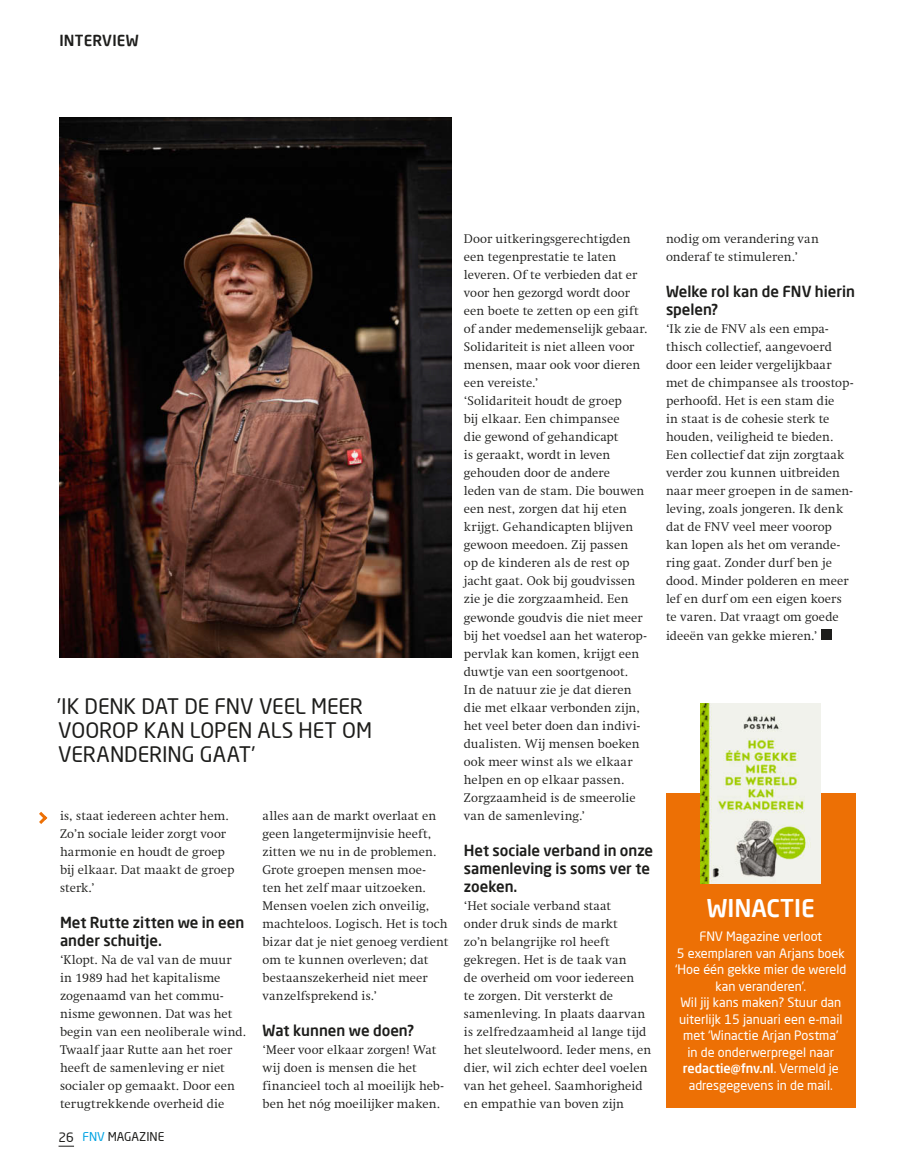
<style>
.page{position:relative;width:915px;height:1166px;background:#fff}
.page>*{position:absolute;margin:0;border:0;box-sizing:border-box;transform-origin:0 0}
.t1{font:500 24px "Neo Sans Pro";color:#fff}
.t2{font:21px/24px "Neo Sans Pro";letter-spacing:-.005em;color:#1d1d1b}
.t3{font:500 15px/18px "Neo Sans Pro";color:#1d1d1b}
.t4{font:300 12.75px/18px "Swift LT Pro";letter-spacing:.01em;color:#1d1d1b}
.t5{font:12.75px/16.5px "Neo Sans Pro";color:#fff;text-align:center}
.t6{font:12.75px "Neo Sans Pro";color:#1d1d1b}
.t7{font:12px "Neo Sans Pro";color:#1d1d1b}
.s1{color:#00a3e3}
.s2{font-weight:500}
</style>
<div class="page">
<img style="left:60px;top:117px;width:391px;height:540px">
<svg style="left:39px;top:811px;width:8px;height:8px"></svg>
<svg style="left:39px;top:815px;width:8px;height:8px"></svg>
<svg style="left:58px;top:1145px;width:16px;height:1px"></svg>
<div style="left:821px;top:628px;width:10px;height:11px;background:#1d1d1b"></div>
<div style="left:665px;top:793px;width:190px;height:314px;background:#ed7005"></div>
<img style="left:700px;top:703px;width:120px;height:179px">
<hr style="left:914px;top:0;width:1px;height:1165px;background:#e3f2fd">
<p class="t3" style="left:60px;top:31px;width:81px">INTERVIEW</p>
<h2 class="t2" style="left:57px;top:693px;width:316px">’IK DENK DAT DE FNV VEEL MEER<br>VOOROP KAN LOPEN ALS HET OM<br>VERANDERING GAAT’</h2>
<p class="t4" style="left:60px;top:806px;width:176px">is, staat iedereen achter hem.<br>Zo’n sociale leider zorgt voor harmonie en houdt de groep bij elkaar. Dat maakt de groep sterk.’</p>
<p class="t3" style="left:60px;top:912px;width:186px">Met Rutte zitten we in een ander schuitje.</p>
<p class="t4" style="left:60px;top:950px;width:188px">‘Klopt. Na de val van de muur in 1989 had het kapitalisme zogenaamd van het commu&shy;nisme gewonnen. Dat was het begin van een neoliberale wind.<br>Twaalf jaar Rutte aan het roer heeft de samenleving er niet socialer op gemaakt. Door een terugtrekkende overheid die</p>
<p class="t6" style="left:58px;top:1128px;width:17px">26</p>
<p class="t7" style="left:82px;top:1128px;width:83px"><span class="s1">FNV</span> MAGAZINE</p>
<p class="t4" style="left:262px;top:806px;width:187px">alles aan de markt overlaat en geen langetermijnvisie heeft, zitten we nu in de problemen.<br>Grote groepen mensen moe-<br>ten het zelf maar uitzoeken.<br>Mensen voelen zich onveilig, machteloos. Logisch. Het is toch bizar dat je niet genoeg verdient om te kunnen overleven; dat bestaanszekerheid niet meer vanzelfsprekend is.’</p>
<p class="t3" style="left:262px;top:1020px;width:153px">Wat kunnen we doen?</p>
<p class="t4" style="left:262px;top:1040px;width:183px">‘Meer voor elkaar zorgen! Wat wij doen is mensen die het financieel toch al moeilijk heb&shy;ben het nóg moeilijker maken.</p>
<p class="t4" style="left:463px;top:230px;width:185px">Door uitkeringsgerechtigden een tegenprestatie te laten leveren. Of te verbieden dat er voor hen gezorgd wordt door een boete te zetten op een gift of ander medemenselijk gebaar.<br>Solidariteit is niet alleen voor mensen, maar ook voor dieren een vereiste.’<br>‘Solidariteit houdt de groep<br>bij elkaar. Een chimpansee<br>die gewond of gehandicapt<br>is geraakt, wordt in leven gehouden door de andere<br>leden van de stam. Die bouwen een nest, zorgen dat hij eten krijgt. Gehandicapten blijven gewoon meedoen. Zij passen<br>op de kinderen als de rest op jacht gaat. Ook bij goudvissen zie je die zorgzaamheid. Een gewonde goudvis die niet meer bij het voedsel aan het waterop&shy;pervlak kan komen, krijgt een duwtje van een soortgenoot.<br>In de natuur zie je dat dieren die met elkaar verbonden zijn, het veel beter doen dan indivi&shy;dualisten. Wij mensen boeken ook meer winst als we elkaar helpen en op elkaar passen.<br>Zorgzaamheid is de smeerolie van de samenleving.’</p>
<p class="t3" style="left:463px;top:840px;width:191px">Het sociale verband in onze samenleving is soms ver te zoeken.</p>
<p class="t4" style="left:463px;top:896px;width:189px">‘Het sociale verband staat<br>onder druk sinds de markt<br>zo’n belangrijke rol heeft gekregen. Het is de taak van<br>de overheid om voor iedereen<br>te zorgen. Dit versterkt de samenleving. In plaats daarvan is zelfredzaamheid al lange tijd het sleutelwoord. Ieder mens, en dier, wil zich echter deel voelen van het geheel. Saamhorigheid en empathie van boven zijn</p>
<p class="t4" style="left:665px;top:230px;width:154px">nodig om verandering van onderaf te stimuleren.’</p>
<p class="t3" style="left:665px;top:282px;width:190px">Welke rol kan de FNV hierin spelen?</p>
<p class="t4" style="left:665px;top:320px;width:189px">‘Ik zie de FNV als een empa&shy;thisch collectief, aangevoerd door een leider vergelijkbaar met de chimpansee als troostop&shy;perhoofd. Het is een stam die<br>in staat is de cohesie sterk te houden, veiligheid te bieden.<br>Een collectief dat zijn zorgtaak verder zou kunnen uitbreiden naar meer groepen in de samen&shy;leving, zoals jongeren. Ik denk dat de FNV veel meer voorop kan lopen als het om verande&shy;ring gaat. Zonder durf ben je dood. Minder polderen en meer lef en durf om een eigen koers te varen. Dat vraagt om goede ideeën van gekke mieren.’</p>
<h1 class="t1" style="left:706px;top:892px;width:109px">WINACTIE</h1>
<p class="t5" style="left:675px;top:927px;width:173px">FNV Magazine verloot<br>5 exemplaren van Arjans boek ‘Hoe één gekke mier de wereld kan veranderen’.<br>Wil jij kans maken? Stuur dan uiterlijk 15 januari een e-mail met ‘Winactie Arjan Postma’<br>in de onderwerpregel naar <span class="s2">redactie@fnv.nl</span>. Vermeld je adresgegevens in de mail.</p>
</div>
